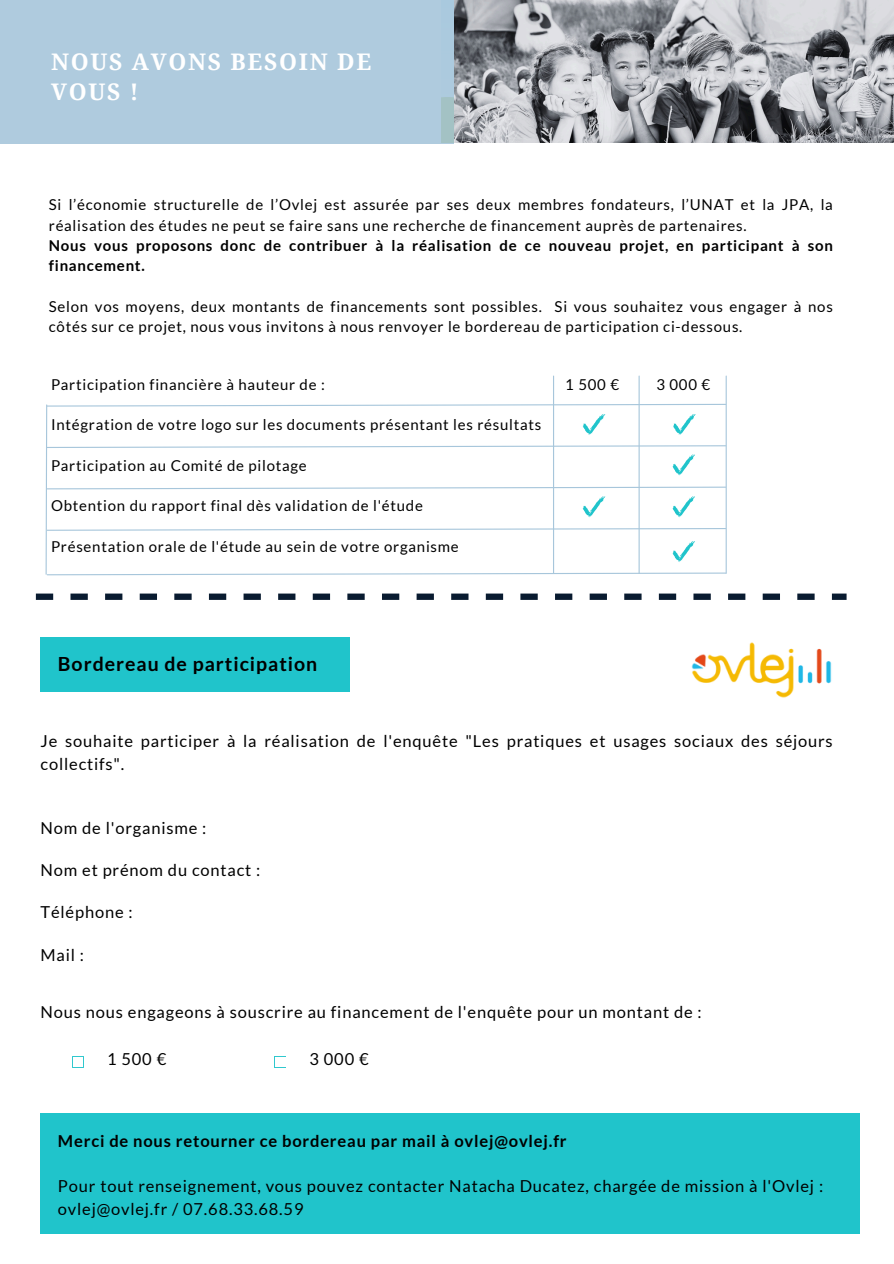
<style>
.page{position:relative;width:894px;height:1264px;background:#fff}
.page>*{position:absolute;margin:0;border:0;box-sizing:border-box;transform-origin:0 0}
.t1{font:700 22.8px/30.3px "Droid Serif";letter-spacing:.075em;color:#fff}
.t2{font:700 19.5px "Lato";letter-spacing:.05em;color:#000}
.t3{font:16.5px/22.5px "Lato";letter-spacing:.05em;color:#000}
.t4{font:700 16.5px "Lato";letter-spacing:.05em;color:#000}
.t5{font:15px/20.2px "Lato";letter-spacing:.05em;color:#000}
.t6{font:700 15px/20.2px "Lato";letter-spacing:.05em;color:#000}
</style>
<div class="page">
<div style="left:0;top:0;width:454px;height:143px;background:#afcbde"></div>
<img style="left:691px;top:642px;width:141px;height:56px">
<div style="left:41px;top:1113px;width:818px;height:120px;background:#20c4cb"></div>
<svg style="left:36px;top:593px;width:810px;height:7px"></svg>
<svg style="left:72px;top:1056px;width:12px;height:11px"></svg>
<div style="left:73px;top:1057px;width:10px;height:9px;background:#fff"></div>
<div style="left:41px;top:636px;width:308px;height:55px;background:#20c4cb"></div>
<img style="left:454px;top:0;width:439px;height:143px">
<svg style="left:274px;top:1056px;width:12px;height:11px"></svg>
<div style="left:275px;top:1057px;width:10px;height:9px;background:#fff"></div>
<hr style="left:553px;top:376px;width:1px;height:197px;background:#a7c6db">
<hr style="left:638px;top:376px;width:1px;height:197px;background:#a7c6db">
<hr style="left:725px;top:376px;width:1px;height:197px;background:#a7c6db">
<svg style="left:45px;top:403px;width:681px;height:173px"></svg>
<p class="t1" style="left:51px;top:47px;width:321px">NOUS AVONS BESOIN DE<br>VOUS !</p>
<p class="t5" style="left:49px;top:194px;width:785px">Si l’économie structurelle de l’Ovlej est assurée par ses deux membres fondateurs, l’UNAT et la JPA, la réalisation des études ne peut se faire sans une recherche de financement auprès de partenaires.</p>
<h1 class="t6" style="left:49px;top:235px;width:785px">Nous vous proposons donc de contribuer à la réalisation de ce nouveau projet, en participant à son financement.</h1>
<p class="t5" style="left:49px;top:296px;width:785px">Selon vos moyens, deux montants de financements sont possibles. Si vous souhaitez vous engager à nos côtés sur ce projet, nous vous invitons à nous renvoyer le bordereau de participation ci-dessous.</p>
<p class="t5" style="left:51px;top:374px;width:275px">Participation financière à hauteur de :</p>
<p class="t5" style="left:51px;top:414px;width:491px">Intégration de votre logo sur les documents présentant les résultats</p>
<p class="t5" style="left:51px;top:455px;width:257px">Participation au Comité de pilotage</p>
<p class="t5" style="left:51px;top:495px;width:373px">Obtention du rapport final dès validation de l'étude</p>
<p class="t5" style="left:51px;top:536px;width:409px">Présentation orale de l'étude au sein de votre organisme</p>
<p class="t5" style="left:565px;top:374px;width:55px">1 500 €</p>
<p class="t5" style="left:656px;top:374px;width:55px">3 000 €</p>
<p class="t2" style="left:58px;top:651px;width:261px">Bordereau de participation</p>
<p class="t3" style="left:41px;top:729px;width:793px">Je souhaite participer à la réalisation de l'enquête "Les pratiques et usages sociaux des séjours collectifs".</p>
<p class="t3" style="left:41px;top:816px;width:167px">Nom de l'organisme :</p>
<p class="t3" style="left:41px;top:858px;width:221px">Nom et prénom du contact :</p>
<p class="t3" style="left:41px;top:900px;width:94px">Téléphone :</p>
<p class="t3" style="left:41px;top:943px;width:45px">Mail :</p>
<p class="t3" style="left:41px;top:1000px;width:662px">Nous nous engageons à souscrire au financement de l'enquête pour un montant de :</p>
<p class="t3" style="left:107px;top:1047px;width:61px">1 500 €</p>
<p class="t3" style="left:309px;top:1047px;width:61px">3 000 €</p>
<p class="t4" style="left:58px;top:1130px;width:510px">Merci de nous retourner ce bordereau par mail à ovlej@ovlej.fr</p>
<p class="t3" style="left:58px;top:1174px;width:766px">Pour tout renseignement, vous pouvez contacter Natacha Ducatez, chargée de mission à l'Ovlej :</p>
<p class="t3" style="left:58px;top:1196px;width:247px">ovlej@ovlej.fr / 07.68.33.68.59</p>
</div>
